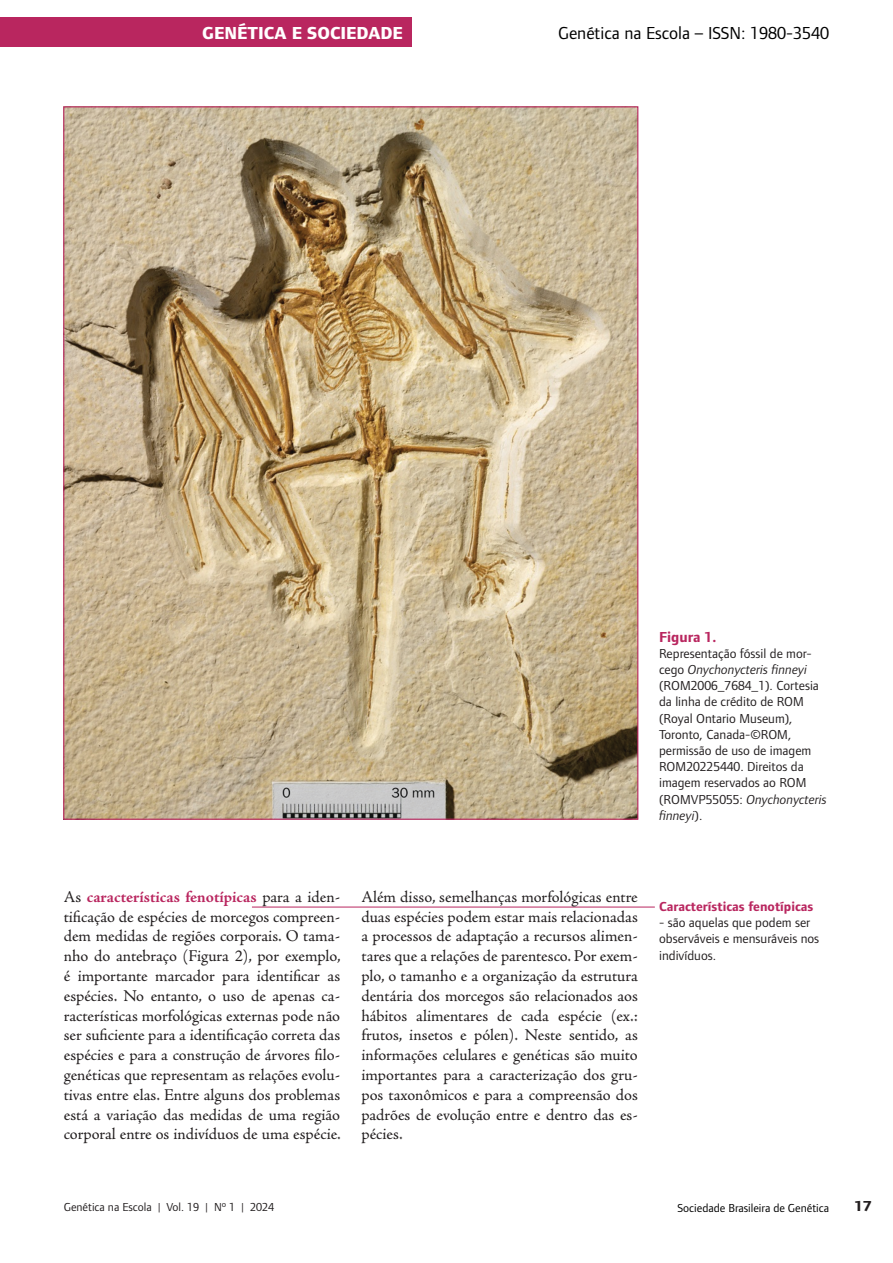
<style>
.page{position:relative;width:893px;height:1263px;background:#fff}
.page>*{position:absolute;margin:0;border:0;box-sizing:border-box;transform-origin:0 0}
.t1{font:18px "Foundry Form Sans";color:#000}
.t2{font:800 18px "Foundry Form Sans";color:#fff}
.t3{font:16.5px/19.8px "Adobe Jenson Pro";color:#231f20;text-align:justify}
.t4{font:700 15px "Foundry Form Sans";color:#b9265f}
.t5{font:800 15px "Foundry Form Sans";color:#231f20}
.t6{font:13.5px/16.2px "Foundry Form Sans";color:#231f20}
.t7{font:700 13.5px "Foundry Form Sans";color:#b9265f}
.t8{font:12px "Foundry Form Sans";color:#231f20}
.t9{font:12px "Foundry Form Sans";color:#000}
.s1{font-style:italic}
.s2{font-weight:700;color:#b9265f}
</style>
<div class="page">
<img style="left:65px;top:108px;width:571px;height:710px">
<hr style="left:252px;top:907px;width:403px;height:1px;background:#b9265f">
<div style="left:0;top:17px;width:412px;height:30px;background:#b9265f"></div>
<p class="t2" style="left:202px;top:23px;width:202px">GENÉTICA E SOCIEDADE</p>
<p class="t1" style="left:558px;top:23px;width:273px">Genética na Escola – ISSN: 1980-3540</p>
<p class="t4" style="left:659px;top:628px;width:59px">Figura 1.</p>
<p class="t6" style="left:659px;top:645px;width:169px">Representação fóssil de mor&shy;cego <span class="s1">Onychonycteris finneyi </span>(ROM2006_7684_1). Cortesia da linha de crédito de ROM (Royal Ontario Museum),<br>Toronto, Canada-©ROM, permissão de uso de imagem<br>ROM20225440. Direitos da imagem reservados ao ROM (ROMVP55055: <span class="s1">Onychonycteris finneyi</span>).</p>
<p class="t3" style="left:64px;top:887px;width:278px">As <span class="s2">características fenotípicas</span> para a iden&shy;tificação de espécies de morcegos compreen&shy;dem medidas de regiões corporais. O tama&shy;nho do antebraço (Figura 2), por exemplo, é importante marcador para identificar as espécies. No entanto, o uso de apenas ca&shy;racterísticas morfológicas externas pode não ser suficiente para a identificação correta das espécies e para a construção de árvores filo&shy;genéticas que representam as relações evolu&shy;tivas entre elas. Entre alguns dos problemas está a variação das medidas de uma região corporal entre os indivíduos de uma espécie.</p>
<p class="t3" style="left:361px;top:887px;width:278px">Além disso, semelhanças morfológicas entre duas espécies podem estar mais relacionadas a processos de adaptação a recursos alimen&shy;tares que a relações de parentesco. Por exem&shy;plo, o tamanho e a organização da estrutura dentária dos morcegos são relacionados aos hábitos alimentares de cada espécie (ex.: frutos, insetos e pólen). Neste sentido, as informações celulares e genéticas são muito importantes para a caracterização dos gru&shy;pos taxonômicos e para a compreensão dos padrões de evolução entre e dentro das es&shy;pécies.</p>
<p class="t7" style="left:659px;top:899px;width:156px">Características fenotípicas</p>
<p class="t6" style="left:659px;top:914px;width:162px">- são aquelas que podem ser observáveis e mensuráveis nos indivíduos.</p>
<p class="t8" style="left:64px;top:1200px;width:212px">Genética na Escola | Vol. 19 | Nº 1 | 2024</p>
<p class="t9" style="left:677px;top:1202px;width:153px">Sociedade Brasileira de Genética</p>
<p class="t5" style="left:855px;top:1198px;width:19px">17</p>
</div>
